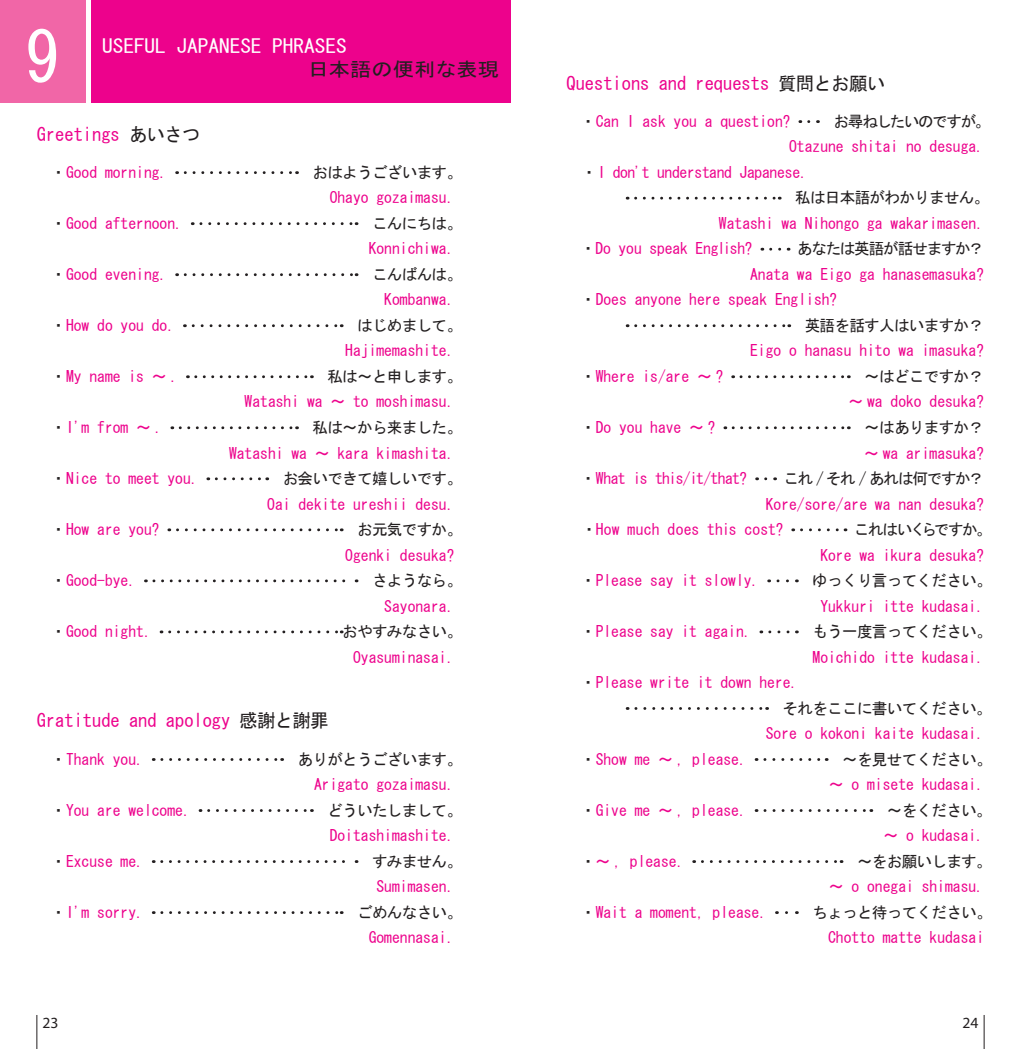
<style>
.page{position:relative;width:1021px;height:1049px;background:#fff}
.page>*{position:absolute;margin:0;border:0;box-sizing:border-box;transform-origin:0 0}
.t1{font:70.8px "MS Gothic";color:#fff}
.t2{font:19.2px "MS Gothic";color:#fff;scale:1.11 1}
.t3{font:19.2px "MS Gothic";color:#231f20;scale:1.11 1}
.t4{font:18.4px "MS Gothic";color:#ed028c}
.t5{font:15.6px/25.6px "MS Gothic";color:#ed028c}
.t6{font:15.6px "MS Gothic";letter-spacing:-.045em;color:#231f20}
.t7{font:15.6px "MS Gothic";letter-spacing:-.02em;color:#ed028c}
.t8{font:15.6px "MS Gothic";letter-spacing:-.085em;color:#231f20}
.t9{font:15.6px "MS Gothic";letter-spacing:-.04em;color:#ed028c}
.t10{font:15.6px "MS Gothic";letter-spacing:-.08em;color:#231f20}
.t11{font:15.6px "MS Gothic";letter-spacing:-.095em;color:#231f20}
.t12{font:15.6px "Myriad Pro";color:#231f20}
.s1{color:#231f20}
</style>
<div class="page">
<hr style="left:36px;top:1015px;width:1px;height:34px;background:#231f20">
<hr style="left:983px;top:1015px;width:1px;height:34px;background:#231f20">
<svg style="left:808px;top:120px;width:10px;height:3px"></svg>
<svg style="left:635px;top:197px;width:145px;height:3px"></svg>
<svg style="left:770px;top:248px;width:19px;height:3px"></svg>
<svg style="left:635px;top:324px;width:154px;height:3px"></svg>
<svg style="left:741px;top:375px;width:108px;height:3px"></svg>
<svg style="left:733px;top:426px;width:116px;height:3px"></svg>
<svg style="left:765px;top:477px;width:10px;height:3px"></svg>
<svg style="left:801px;top:528px;width:45px;height:3px"></svg>
<svg style="left:778px;top:579px;width:19px;height:3px"></svg>
<svg style="left:769px;top:630px;width:28px;height:3px"></svg>
<svg style="left:636px;top:707px;width:131px;height:3px"></svg>
<svg style="left:764px;top:758px;width:63px;height:3px"></svg>
<svg style="left:765px;top:809px;width:106px;height:3px"></svg>
<svg style="left:702px;top:860px;width:140px;height:3px"></svg>
<svg style="left:786px;top:911px;width:11px;height:3px"></svg>
<svg style="left:185px;top:171px;width:112px;height:3px"></svg>
<svg style="left:201px;top:222px;width:156px;height:3px"></svg>
<svg style="left:185px;top:273px;width:172px;height:3px"></svg>
<svg style="left:193px;top:324px;width:149px;height:3px"></svg>
<svg style="left:196px;top:375px;width:116px;height:3px"></svg>
<svg style="left:180px;top:426px;width:117px;height:3px"></svg>
<svg style="left:216px;top:477px;width:52px;height:3px"></svg>
<svg style="left:177px;top:528px;width:165px;height:3px"></svg>
<svg style="left:154px;top:579px;width:203px;height:3px"></svg>
<svg style="left:170px;top:630px;width:172px;height:3px"></svg>
<svg style="left:162px;top:758px;width:121px;height:3px"></svg>
<svg style="left:208px;top:809px;width:104px;height:3px"></svg>
<svg style="left:162px;top:860px;width:195px;height:3px"></svg>
<svg style="left:162px;top:911px;width:180px;height:3px"></svg>
<div style="left:0;top:0;width:85px;height:103px;background:#f166a7"></div>
<div style="left:91px;top:0;width:419px;height:103px;background:#ed028c"></div>
<h1 class="t1" style="left:25px;top:22px;width:37px">9</h1>
<p class="t2" style="left:102px;top:37px;width:222px">USEFUL JAPANESE PHRASES</p>
<p class="t3" style="left:308px;top:59px;width:174px">日本語の便利な表現</p>
<p class="t4" style="left:37px;top:125px;width:165px">Greetings <span class="s1">あいさつ</span></p>
<p class="t5" style="left:51px;top:159px;width:118px"><span class="s1">・</span>Good morning.</p>
<p class="t6" style="left:312px;top:164px;width:151px">おはようございます。</p>
<p class="t5" style="left:330px;top:185px;width:126px">Ohayo gozaimasu.</p>
<p class="t5" style="left:51px;top:210px;width:134px"><span class="s1">・</span>Good afternoon.</p>
<p class="t6" style="left:372px;top:215px;width:92px">こんにちは。</p>
<p class="t5" style="left:369px;top:236px;width:87px">Konnichiwa.</p>
<p class="t5" style="left:51px;top:261px;width:118px"><span class="s1">・</span>Good evening.</p>
<p class="t6" style="left:372px;top:266px;width:92px">こんばんは。</p>
<p class="t5" style="left:384px;top:287px;width:72px">Kombanwa.</p>
<p class="t5" style="left:51px;top:312px;width:126px"><span class="s1">・</span>How do you do.</p>
<p class="t6" style="left:357px;top:317px;width:107px">はじめまして。</p>
<p class="t5" style="left:345px;top:338px;width:111px">Hajimemashite.</p>
<p class="t5" style="left:51px;top:363px;width:129px"><span class="s1">・</span>My name is ～ .</p>
<p class="t6" style="left:327px;top:368px;width:136px">私は～と申します。</p>
<p class="t5" style="left:244px;top:389px;width:211px">Watashi wa ～ to moshimasu.</p>
<p class="t5" style="left:51px;top:414px;width:113px"><span class="s1">・</span>I'm from ～ .</p>
<p class="t6" style="left:312px;top:420px;width:151px">私は～から来ました。</p>
<p class="t5" style="left:229px;top:440px;width:227px">Watashi wa ～ kara kimashita.</p>
<p class="t5" style="left:51px;top:466px;width:149px"><span class="s1">・</span>Nice to meet you.</p>
<p class="t6" style="left:283px;top:471px;width:181px">お会いできて嬉しいです。</p>
<p class="t5" style="left:267px;top:491px;width:189px">Oai dekite ureshii desu.</p>
<p class="t5" style="left:51px;top:517px;width:110px"><span class="s1">・</span>How are you?</p>
<p class="t6" style="left:357px;top:522px;width:107px">お元気ですか。</p>
<p class="t5" style="left:345px;top:542px;width:111px">Ogenki desuka?</p>
<p class="t5" style="left:51px;top:568px;width:87px"><span class="s1">・</span>Good-bye.</p>
<p class="t6" style="left:372px;top:573px;width:92px">さようなら。</p>
<p class="t5" style="left:384px;top:593px;width:72px">Sayonara.</p>
<p class="t5" style="left:51px;top:619px;width:102px"><span class="s1">・</span>Good night.</p>
<p class="t6" style="left:342px;top:624px;width:121px">おやすみなさい。</p>
<p class="t5" style="left:353px;top:644px;width:103px">Oyasuminasai.</p>
<p class="t4" style="left:37px;top:712px;width:293px">Gratitude and apology <span class="s1">感謝と謝罪</span></p>
<p class="t5" style="left:51px;top:746px;width:95px"><span class="s1">・</span>Thank you.</p>
<p class="t6" style="left:297px;top:751px;width:166px">ありがとうございます。</p>
<p class="t5" style="left:314px;top:772px;width:142px">Arigato gozaimasu.</p>
<p class="t5" style="left:51px;top:797px;width:141px"><span class="s1">・</span>You are welcome.</p>
<p class="t6" style="left:327px;top:802px;width:136px">どういたしまして。</p>
<p class="t5" style="left:330px;top:823px;width:126px">Doitashimashite.</p>
<p class="t5" style="left:51px;top:848px;width:95px"><span class="s1">・</span>Excuse me.</p>
<p class="t6" style="left:372px;top:853px;width:92px">すみません。</p>
<p class="t5" style="left:376px;top:874px;width:79px">Sumimasen.</p>
<p class="t5" style="left:51px;top:899px;width:95px"><span class="s1">・</span>I'm sorry.</p>
<p class="t6" style="left:357px;top:904px;width:107px">ごめんなさい。</p>
<p class="t5" style="left:369px;top:925px;width:87px">Gomennasai.</p>
<p class="t4" style="left:566px;top:74px;width:320px">Questions and requests <span class="s1">質問とお願い</span></p>
<p class="t5" style="left:580px;top:108px;width:212px"><span class="s1">・</span>Can I ask you a question?</p>
<p class="t8" style="left:833px;top:113px;width:158px">お尋ねしたいのですが。</p>
<p class="t5" style="left:789px;top:134px;width:196px">Otazune shitai no desuga.</p>
<p class="t7" style="left:581px;top:164px;width:228px"><span class="s1">・</span>I don't understand Japanese.</p>
<p class="t6" style="left:795px;top:190px;width:196px">私は日本語がわかりません。</p>
<p class="t5" style="left:580px;top:210px;width:405px;text-indent:138px">Watashi wa Nihongo ga wakarimasen.<span class="s1">・</span>Do you speak English?</p>
<p class="t10" style="left:797px;top:241px;width:189px">あなたは英語が話せますか？</p>
<p class="t5" style="left:750px;top:261px;width:235px">Anata wa Eigo ga hanasemasuka?</p>
<p class="t5" style="left:580px;top:287px;width:258px"><span class="s1">・</span>Does anyone here speak English?</p>
<p class="t6" style="left:804px;top:317px;width:181px">英語を話す人はいますか？</p>
<p class="t5" style="left:750px;top:338px;width:235px">Eigo o hanasu hito wa imasuka?</p>
<p class="t5" style="left:580px;top:363px;width:144px"><span class="s1">・</span>Where is/are ～ ?</p>
<p class="t6" style="left:864px;top:368px;width:121px">～はどこですか？</p>
<p class="t5" style="left:848px;top:389px;width:137px">～ wa doko desuka?</p>
<p class="t5" style="left:580px;top:414px;width:137px"><span class="s1">・</span>Do you have ～ ?</p>
<p class="t6" style="left:864px;top:420px;width:121px">～はありますか？</p>
<p class="t5" style="left:863px;top:440px;width:122px">～ wa arimasuka?</p>
<p class="t9" style="left:580px;top:471px;width:168px"><span class="s1">・</span>What is this/it/that?</p>
<p class="t8" style="left:783px;top:471px;width:202px">これ / それ / あれは何ですか？</p>
<p class="t5" style="left:581px;top:491px;width:404px;text-indent:184px">Kore/sore/are wa nan desuka?<span class="s1">・</span>How much does this cost?</p>
<p class="t11" style="left:853px;top:522px;width:139px">これはいくらですか。</p>
<p class="t5" style="left:820px;top:542px;width:165px">Kore wa ikura desuka?</p>
<p class="t5" style="left:580px;top:568px;width:180px"><span class="s1">・</span>Please say it slowly.</p>
<p class="t6" style="left:812px;top:573px;width:181px">ゆっくり言ってください。</p>
<p class="t5" style="left:820px;top:593px;width:165px">Yukkuri itte kudasai.</p>
<p class="t5" style="left:580px;top:619px;width:173px"><span class="s1">・</span>Please say it again.</p>
<p class="t6" style="left:812px;top:624px;width:181px">もう一度言ってください。</p>
<p class="t5" style="left:812px;top:644px;width:173px">Moichido itte kudasai.</p>
<p class="t5" style="left:782px;top:670px;width:211px;text-indent:-202px"><span class="s1">・</span>Please write it down here.<br><span class="s1">それをここに書いてください。</span></p>
<p class="t5" style="left:765px;top:721px;width:220px">Sore o kokoni kaite kudasai.</p>
<p class="t5" style="left:580px;top:746px;width:168px"><span class="s1">・</span>Show me ～ , please.</p>
<p class="t6" style="left:842px;top:751px;width:151px">～を見せてください。</p>
<p class="t5" style="left:828px;top:772px;width:157px">～ o misete kudasai.</p>
<p class="t5" style="left:580px;top:797px;width:168px"><span class="s1">・</span>Give me ～ , please.</p>
<p class="t6" style="left:886px;top:802px;width:107px">～をください。</p>
<p class="t5" style="left:883px;top:823px;width:102px">～ o kudasai.</p>
<p class="t5" style="left:580px;top:848px;width:106px"><span class="s1">・</span>～ , please.</p>
<p class="t6" style="left:857px;top:853px;width:136px">～をお願いします。</p>
<p class="t5" style="left:828px;top:874px;width:157px">～ o onegai shimasu.</p>
<p class="t5" style="left:580px;top:899px;width:188px"><span class="s1">・</span>Wait a moment, please.</p>
<p class="t6" style="left:812px;top:904px;width:181px">ちょっと待ってください。</p>
<p class="t5" style="left:828px;top:925px;width:157px">Chotto matte kudasai</p>
<p class="t12" style="left:43px;top:1013px;width:17px">23</p>
<p class="t12" style="left:962px;top:1013px;width:17px">24</p>
</div>
